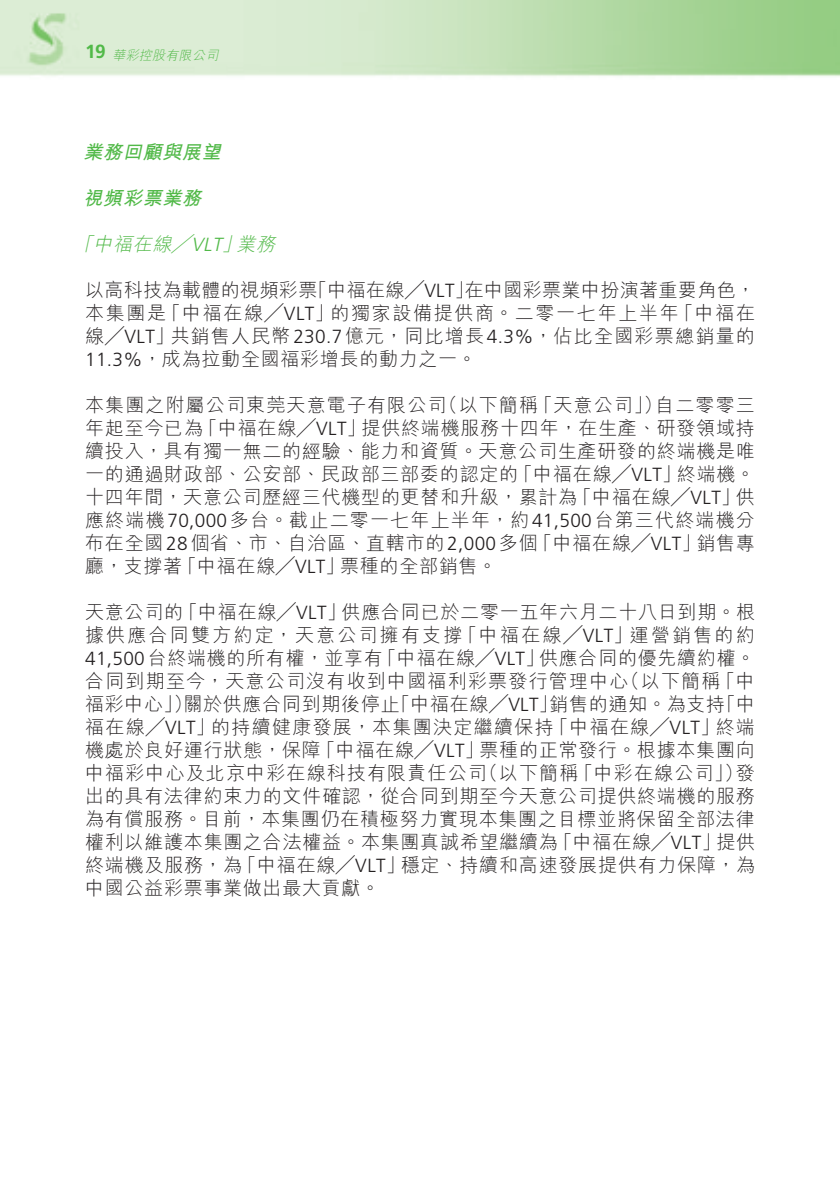
<style>
.page{position:relative;width:840px;height:1191px;background:#fff}
.page>*{position:absolute;margin:0;border:0;box-sizing:border-box;transform-origin:0 0}
.t1{font:19px/23px "M Hei HK Light B5 pc H";letter-spacing:.04em;color:#231f20;text-align:justify}
.t2{font:italic 19px "M Hei HK Bold B5 pc H";color:#51b948}
.t3{font:italic 19px "M Hei HK Light B5 pc H";color:#51b948}
.t4{font:italic 13px "M Hei HK Light B5 pc H";color:#51b948}
.s1{font-family:"Frutiger LT Std";font-weight:700;font-style:normal;font-size:19px}
.s2{font-family:"Frutiger LT Std";font-weight:300}
</style>
<div class="page">
<img style="left:0;top:0;width:839px;height:77px">
<p class="t4" style="left:85px;top:50px;width:137px"><span class="s1">19</span> 華彩控股有限公司</p>
<p class="t2" style="left:83px;top:144px;width:143px">業務回顧與展望</p>
<p class="t2" style="left:83px;top:190px;width:119px">視頻彩票業務</p>
<p class="t3" style="left:74px;top:236px;width:206px">「中福在線╱<span class="s2">VLT</span>」業務</p>
<p class="t1" style="left:85px;top:281px;width:671px">以高科技為載體的視頻彩票「中福在線╱<span class="s2">VLT</span>」在中國彩票業中扮演著重要角色，本集團是「中福在線╱<span class="s2">VLT</span>」的獨家設備提供商。二零一七年上半年「中福在線╱<span class="s2">VLT</span>」共銷售人民幣<span class="s2">230.7</span>億元，同比增長<span class="s2">4.3%</span>，佔比全國彩票總銷量的<span class="s2">11.3%</span>，成為拉動全國福彩增長的動力之一。</p>
<p class="t1" style="left:85px;top:396px;width:671px">本集團之附屬公司東莞天意電子有限公司（以下簡稱「天意公司」）自二零零三年起至今已為「中福在線╱<span class="s2">VLT</span>」提供終端機服務十四年，在生產、研發領域持續投入，具有獨一無二的經驗、能力和資質。天意公司生產研發的終端機是唯一的通過財政部、公安部、民政部三部委的認定的「中福在線╱<span class="s2">VLT</span>」終端機。十四年間，天意公司歷經三代機型的更替和升級，累計為「中福在線╱<span class="s2">VLT</span>」供應終端機<span class="s2">70,000</span>多台。截止二零一七年上半年，約<span class="s2">41,500</span>台第三代終端機分布在全國<span class="s2">28</span>個省、市、自治區、直轄市的<span class="s2">2,000</span>多個「中福在線╱<span class="s2">VLT</span>」銷售專廳，支撐著「中福在線╱<span class="s2">VLT</span>」票種的全部銷售。</p>
<p class="t1" style="left:85px;top:603px;width:671px">天意公司的「中福在線╱<span class="s2">VLT</span>」供應合同已於二零一五年六月二十八日到期。根據供應合同雙方約定，天意公司擁有支撐「中福在線╱<span class="s2">VLT</span>」運營銷售的約<span class="s2">41,500</span>台終端機的所有權，並享有「中福在線╱<span class="s2">VLT</span>」供應合同的優先續約權。合同到期至今，天意公司沒有收到中國福利彩票發行管理中心（以下簡稱「中福彩中心」）關於供應合同到期後停止「中福在線╱<span class="s2">VLT</span>」銷售的通知。為支持「中福在線╱<span class="s2">VLT</span>」的持續健康發展，本集團決定繼續保持「中福在線╱<span class="s2">VLT</span>」終端機處於良好運行狀態，保障「中福在線╱<span class="s2">VLT</span>」票種的正常發行。根據本集團向中福彩中心及北京中彩在線科技有限責任公司（以下簡稱「中彩在線公司」）發出的具有法律約束力的文件確認，從合同到期至今天意公司提供終端機的服務為有償服務。目前，本集團仍在積極努力實現本集團之目標並將保留全部法律權利以維護本集團之合法權益。本集團真誠希望繼續為「中福在線╱<span class="s2">VLT</span>」提供終端機及服務，為「中福在線╱<span class="s2">VLT</span>」穩定、持續和高速發展提供有力保障，為中國公益彩票事業做出最大貢獻。</p>
</div>
